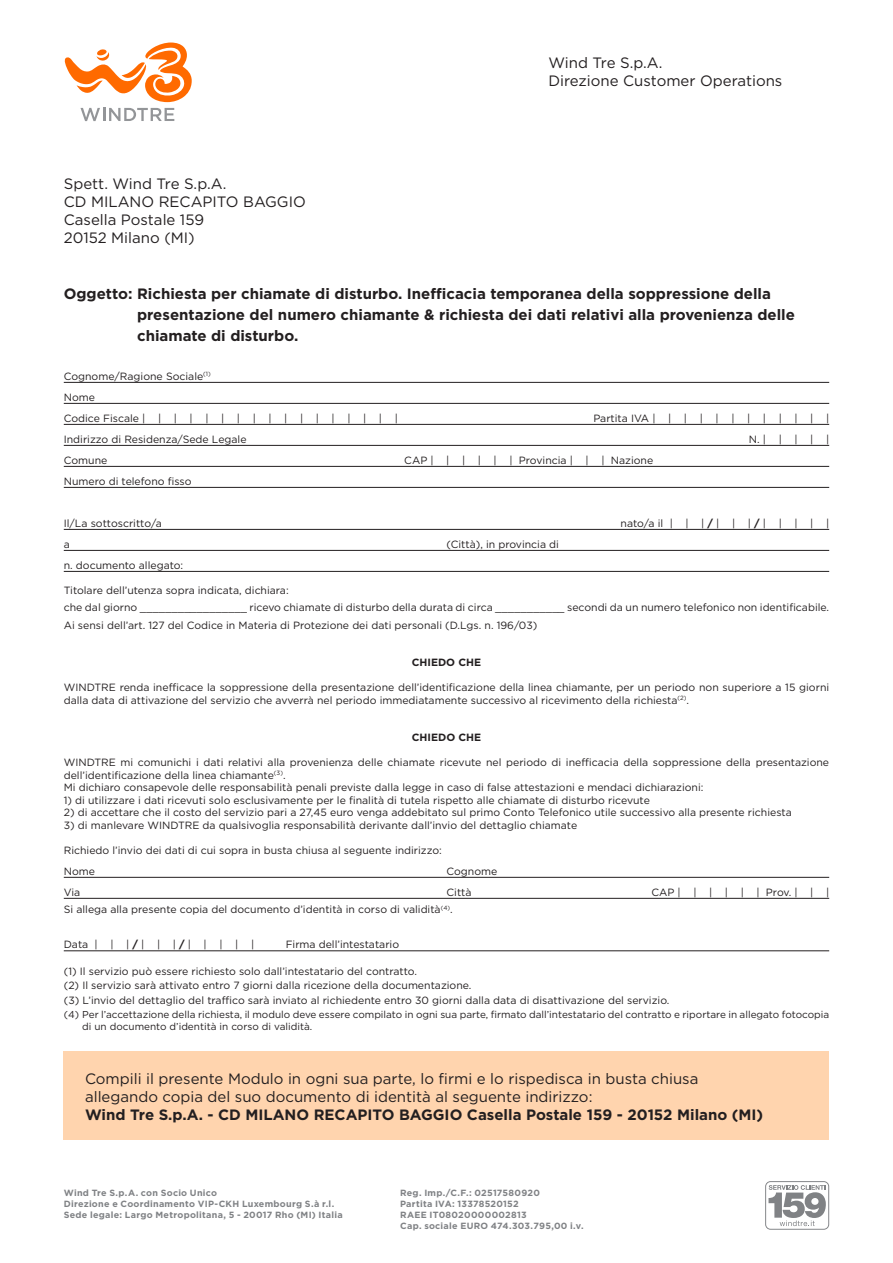
<style>
.page{position:relative;width:893px;height:1263px;background:#fff}
.page>*{position:absolute;margin:0;border:0;box-sizing:border-box;transform-origin:0 0}
.t1{font:700 15px/21px "Gotham HTF";color:#231f20}
.t2{font:15px/18px "Gotham HTF";color:#231f20}
.t3{font:10.5px/21px "Gotham HTF";color:#231f20}
.t4{font:700 10.5px "Gotham HTF";color:#231f20}
.t5{font:10.05px/12.5px "Gotham HTF";color:#231f20}
.t6{font:700 9px/11.2px "Gotham HTF";letter-spacing:.03em;color:#808285}
.s1{font-weight:700}
</style>
<div class="page">
<svg style="left:765px;top:1181px;width:64px;height:49px"></svg>
<svg style="left:64px;top:43px;width:128px;height:59px"></svg>
<svg style="left:80px;top:108px;width:94px;height:13px"></svg>
<hr style="left:64px;top:382px;width:765px;height:1px;background:#231f20">
<hr style="left:64px;top:403px;width:765px;height:1px;background:#231f20">
<hr style="left:64px;top:424px;width:765px;height:1px;background:#231f20">
<hr style="left:64px;top:445px;width:765px;height:1px;background:#231f20">
<hr style="left:64px;top:466px;width:765px;height:1px;background:#231f20">
<hr style="left:64px;top:487px;width:765px;height:1px;background:#231f20">
<hr style="left:64px;top:529px;width:765px;height:1px;background:#231f20">
<hr style="left:64px;top:550px;width:765px;height:1px;background:#231f20">
<hr style="left:64px;top:571px;width:765px;height:1px;background:#231f20">
<hr style="left:64px;top:877px;width:765px;height:1px;background:#231f20">
<hr style="left:64px;top:898px;width:765px;height:1px;background:#231f20">
<hr style="left:64px;top:950px;width:765px;height:1px;background:#231f20">
<div style="left:64px;top:1052px;width:765px;height:88px;background:#ffd4ae"></div>
<h1 class="t2" style="left:64px;top:174px;width:244px">Spett. Wind Tre S.p.A.<br>CD MILANO RECAPITO BAGGIO<br>Casella Postale 159<br>20152 Milano (MI)</h1>
<h1 class="t2" style="left:549px;top:53px;width:235px">Wind Tre S.p.A.<br>Direzione Customer Operations</h1>
<h1 class="t1" style="left:137px;top:283px;width:659px;text-indent:-73px">Oggetto: Richiesta per chiamate di disturbo. Inefficacia temporanea della soppressione della presentazione del numero chiamante &amp; richiesta dei dati relativi alla provenienza delle chiamate di disturbo.</h1>
<p class="t3" style="left:64px;top:366px;width:336px">Cognome/Ragione Sociale<sup>(1)<br></sup>Nome<br>Codice Fiscale | | | | | | | | | | | | | | | | |</p>
<p class="t3" style="left:593px;top:408px;width:237px">Partita IVA | | | | | | | | | | | |</p>
<p class="t3" style="left:64px;top:429px;width:184px">Indirizzo di Residenza/Sede Legale</p>
<p class="t3" style="left:749px;top:429px;width:82px">N. | | | | |</p>
<p class="t3" style="left:64px;top:450px;width:45px">Comune</p>
<p class="t3" style="left:404px;top:450px;width:250px">CAP | | | | | | Provincia | | | Nazione</p>
<p class="t3" style="left:64px;top:471px;width:129px">Numero di telefono fisso</p>
<p class="t3" style="left:64px;top:513px;width:100px">Il/La sottoscritto/a</p>
<p class="t3" style="left:621px;top:513px;width:210px">nato/a il | | | <span class="s1">/</span> | | | <span class="s1">/</span> | | | | |</p>
<p class="t3" style="left:64px;top:534px;width:8px">a</p>
<p class="t3" style="left:446px;top:534px;width:114px">(Città), in provincia di</p>
<p class="t3" style="left:64px;top:555px;width:121px">n. documento allegato:</p>
<p class="t3" style="left:64px;top:581px;width:767px;line-height:17.5px">Titolare dell’utenza sopra indicata, dichiara:<br>che dal giorno _________________ ricevo chiamate di disturbo della durata di circa ___________ secondi da un numero telefonico non identificabile.<br>Ai sensi dell’art. 127 del Codice in Materia di Protezione dei dati personali (D.Lgs. n. 196/03)</p>
<p class="t4" style="left:412px;top:657px;width:71px">CHIEDO CHE</p>
<p class="t3" style="left:64px;top:681px;width:767px;line-height:12.5px">WINDTRE renda inefficace la soppressione della presentazione dell’identificazione della linea chiamante, per un periodo non superiore a 15 giorni dalla data di attivazione del servizio che avverrà nel periodo immediatamente successivo al ricevimento della richiesta<sup>(2)</sup>.</p>
<p class="t4" style="left:412px;top:732px;width:71px">CHIEDO CHE</p>
<p class="t3" style="left:64px;top:756px;width:767px;line-height:12.5px">WINDTRE mi comunichi i dati relativi alla provenienza delle chiamate ricevute nel periodo di inefficacia della soppressione della presentazione dell’identificazione della linea chiamante<sup>(3)</sup>.<br>Mi dichiaro consapevole delle responsabilità penali previste dalla legge in caso di false attestazioni e mendaci dichiarazioni:</p>
<p class="t3" style="left:64px;top:789px;width:588px">1) di utilizzare i dati ricevuti solo esclusivamente per le finalità di tutela rispetto alle chiamate di disturbo ricevute</p>
<p class="t3" style="left:64px;top:802px;width:729px">2) di accettare che il costo del servizio pari a 27,45 euro venga addebitato sul primo Conto Telefonico utile successivo alla presente richiesta</p>
<p class="t3" style="left:64px;top:814px;width:515px">3) di manlevare WINDTRE da qualsivoglia responsabilità derivante dall’invio del dettaglio chiamate</p>
<p class="t3" style="left:64px;top:839px;width:380px">Richiedo l’invio dei dati di cui sopra in busta chiusa al seguente indirizzo:<br>Nome</p>
<p class="t3" style="left:446px;top:860px;width:52px">Cognome</p>
<p class="t3" style="left:64px;top:881px;width:18px">Via</p>
<p class="t3" style="left:446px;top:881px;width:27px">Città</p>
<p class="t3" style="left:651px;top:881px;width:179px">CAP | | | | | | Prov. | | |</p>
<p class="t3" style="left:64px;top:899px;width:390px">Si allega alla presente copia del documento d’identità in corso di validità<sup>(4)</sup>.</p>
<p class="t3" style="left:64px;top:934px;width:192px">Data | | | <span class="s1">/</span> | | | <span class="s1">/</span> | | | | |</p>
<p class="t3" style="left:286px;top:934px;width:115px">Firma dell’intestatario</p>
<p class="t3" style="left:64px;top:964px;width:607px;line-height:14.2px">(1) Il servizio può essere richiesto solo dall’intestatario del contratto.<br>(2) Il servizio sarà attivato entro 7 giorni dalla ricezione della documentazione.<br>(3) L’invio del dettaglio del traffico sarà inviato al richiedente entro 30 giorni dalla data di disattivazione del servizio.</p>
<p class="t5" style="left:82px;top:1008px;width:748px;text-indent:-18px">(4) Per l’accettazione della richiesta, il modulo deve essere compilato in ogni sua parte, firmato dall’intestatario del contratto e riportare in allegato fotocopia di un documento d’identità in corso di validità.</p>
<h1 class="t2" style="left:85px;top:1069px;width:615px">Compili il presente Modulo in ogni sua parte, lo firmi e lo rispedisca in busta chiusa allegando copia del suo documento di identità al seguente indirizzo:</h1>
<h1 class="t1" style="left:85px;top:1104px;width:680px">Wind Tre S.p.A. - CD MILANO RECAPITO BAGGIO Casella Postale 159 - 20152 Milano (MI)</h1>
<p class="t6" style="left:64px;top:1187px;width:280px">Wind Tre S.p.A. con Socio Unico<br>Direzione e Coordinamento VIP-CKH Luxembourg S.à r.l.<br>Sede legale: Largo Metropolitana, 5 - 20017 Rho (MI) Italia</p>
<p class="t6" style="left:400px;top:1187px;width:185px">Reg. Imp./C.F.: 02517580920<br>Partita IVA: 13378520152<br>RAEE IT08020000002813<br>Cap. sociale EURO 474.303.795,00 i.v.</p>
</div>
